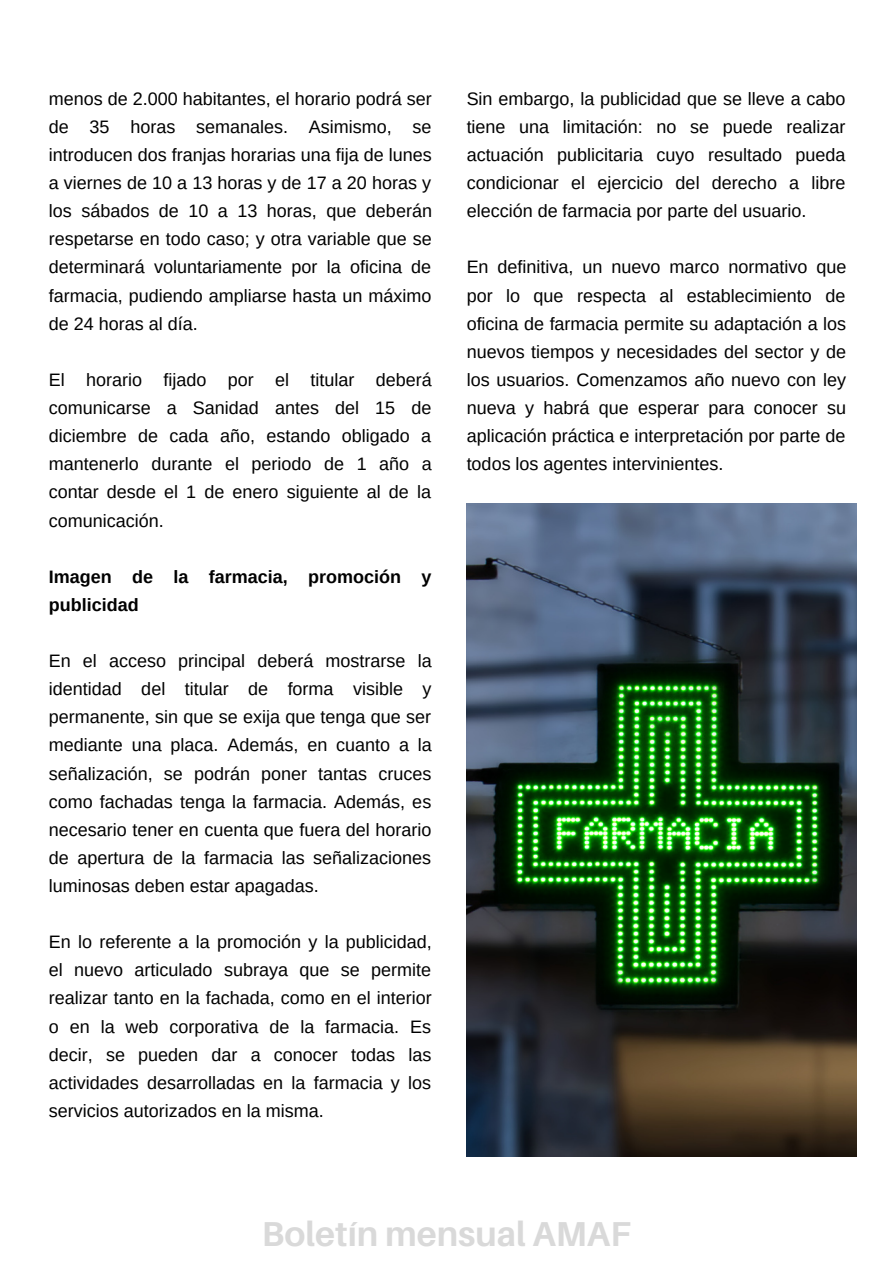
<style>
.page{position:relative;width:893px;height:1264px;background:#fff}
.page>*{position:absolute;margin:0;border:0;box-sizing:border-box;transform-origin:0 0}
.t1{font:700 34.65px "Aileron";color:#d9d9d9}
.t2{font:18px/28px "Arimo";color:#000;text-align:justify}
.t3{font:700 18px/28px "Arimo";color:#000}
</style>
<div class="page">
<img style="left:466px;top:504px;width:390px;height:651px">
<p class="t2" style="left:49px;top:84px;width:384px">menos de 2.000 habitantes, el horario podrá ser de 35 horas semanales. Asimismo, se introducen dos franjas horarias una fija de lunes a viernes de 10 a 13 horas y de 17 a 20 horas y los sábados de 10 a 13 horas, que deberán respetarse en todo caso; y otra variable que se determinará voluntariamente por la oficina de farmacia, pudiendo ampliarse hasta un máximo de 24 horas al día.</p>
<p class="t2" style="left:49px;top:365px;width:384px">El horario fijado por el titular deberá comunicarse a Sanidad antes del 15 de diciembre de cada año, estando obligado a mantenerlo durante el periodo de 1 año a contar desde el 1 de enero siguiente al de la comunicación.</p>
<p class="t3" style="left:49px;top:562px;width:384px">Imagen de la farmacia, promoción y publicidad</p>
<p class="t2" style="left:49px;top:646px;width:384px">En el acceso principal deberá mostrarse la identidad del titular de forma visible y permanente, sin que se exija que tenga que ser mediante una placa. Además, en cuanto a la señalización, se podrán poner tantas cruces como fachadas tenga la farmacia. Además, es necesario tener en cuenta que fuera del horario de apertura de la farmacia las señalizaciones luminosas deben estar apagadas.</p>
<p class="t2" style="left:49px;top:927px;width:384px">En lo referente a la promoción y la publicidad, el nuevo articulado subraya que se permite realizar tanto en la fachada, como en el interior o en la web corporativa de la farmacia. Es decir, se pueden dar a conocer todas las actividades desarrolladas en la farmacia y los servicios autorizados en la misma.</p>
<p class="t2" style="left:466px;top:84px;width:380px">Sin embargo, la publicidad que se lleve a cabo tiene una limitación: no se puede realizar actuación publicitaria cuyo resultado pueda condicionar el ejercicio del derecho a libre elección de farmacia por parte del usuario.</p>
<p class="t2" style="left:466px;top:253px;width:381px">En definitiva, un nuevo marco normativo que por lo que respecta al establecimiento de oficina de farmacia permite su adaptación a los nuevos tiempos y necesidades del sector y de los usuarios. Comenzamos año nuevo con ley nueva y habrá que esperar para conocer su aplicación práctica e interpretación por parte de todos los agentes intervinientes.</p>
<h1 class="t1" style="left:262px;top:1212px;width:370px">Boletín mensual AMAF</h1>
</div>
